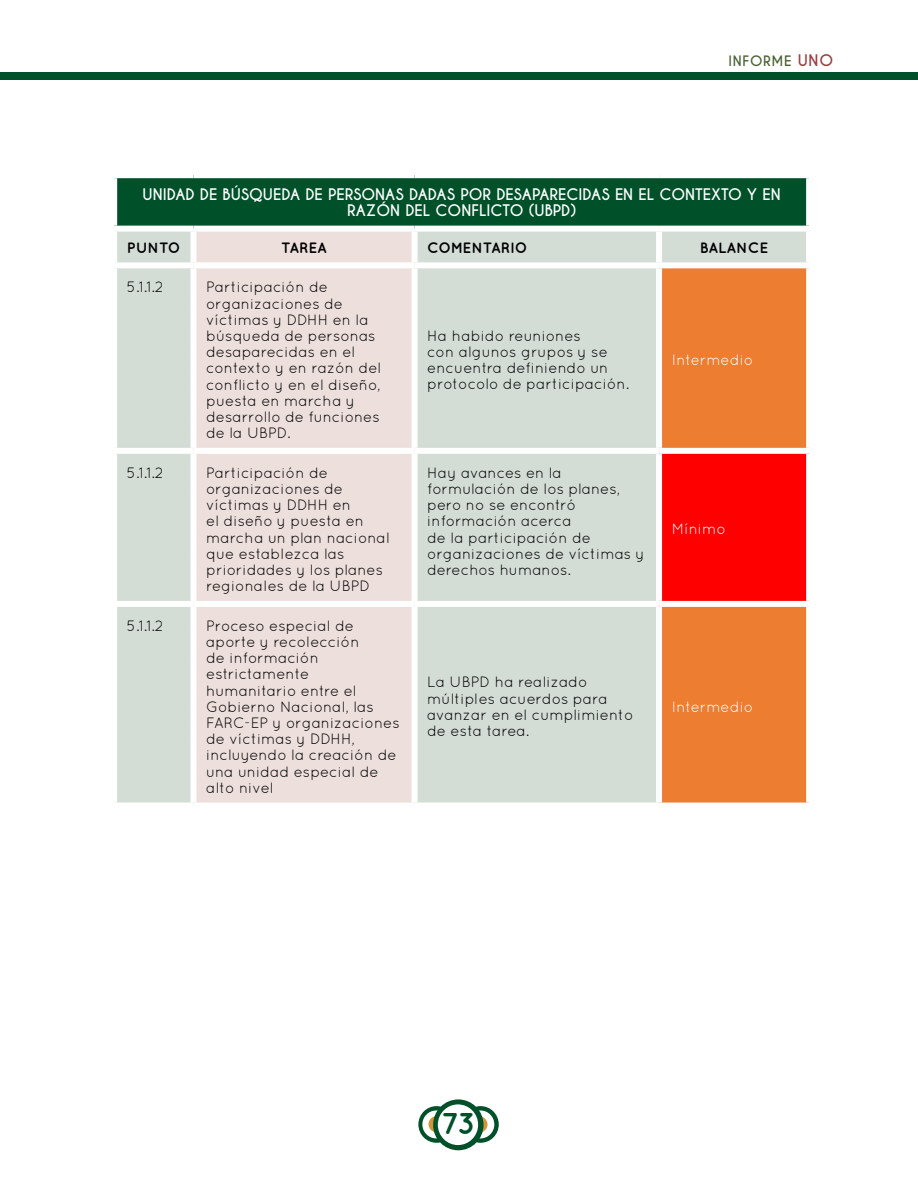
<style>
.page{position:relative;width:918px;height:1188px;background:#fff}
.page>*{position:absolute;margin:0;border:0;box-sizing:border-box;transform-origin:0 0}
.t1{font:700 30px "Quicksand";color:#00502a}
.t2{font:15px/16.2px "Quicksand";color:#000}
.t3{font:700 15px/16.2px "Caviar Dreams";color:#fff;text-align:center}
.t4{font:700 15px "Quicksand";color:#000}
.t5{font:15px "Quicksand";color:#fff}
.t6{font:700 13.5px "Caviar Dreams";letter-spacing:.05em;color:#496134}
.s1{font-size:15px;color:#9b3c3e}
</style>
<div class="page">
<div style="left:0;top:72px;width:918px;height:8px;background:#00502a"></div>
<svg style="left:462px;top:1106px;width:37px;height:37px"></svg>
<div style="left:467px;top:1110px;width:27px;height:28px;background:#fff;border-radius:50%"></div>
<svg style="left:483px;top:1117px;width:5px;height:15px"></svg>
<svg style="left:418px;top:1106px;width:37px;height:37px"></svg>
<div style="left:422px;top:1110px;width:28px;height:28px;background:#fff;border-radius:50%"></div>
<svg style="left:429px;top:1116px;width:5px;height:16px"></svg>
<svg style="left:433px;top:1099px;width:51px;height:51px"></svg>
<div style="left:438px;top:1104px;width:40px;height:41px;background:#fff;border-radius:50%"></div>
<div style="left:114px;top:175px;width:695px;height:54px;background:#00502a"></div>
<div style="left:117px;top:232px;width:689px;height:571px;background:#d3dcd5"></div>
<div style="left:196px;top:232px;width:216px;height:571px;background:#eddfdb"></div>
<div style="left:662px;top:268px;width:144px;height:535px;background:#ed7d31"></div>
<div style="left:659px;top:451px;width:150px;height:153px;background:#f00"></div>
<div style="left:111px;top:172px;width:82px;height:6px;background:#fff"></div>
<div style="left:111px;top:178px;width:6px;height:48px;background:#fff"></div>
<div style="left:193px;top:172px;width:222px;height:6px;background:#fff"></div>
<div style="left:415px;top:172px;width:244px;height:6px;background:#fff"></div>
<div style="left:659px;top:172px;width:153px;height:6px;background:#fff"></div>
<div style="left:806px;top:178px;width:6px;height:48px;background:#fff"></div>
<div style="left:111px;top:226px;width:82px;height:6px;background:#fff"></div>
<div style="left:193px;top:226px;width:222px;height:6px;background:#fff"></div>
<div style="left:190px;top:232px;width:6px;height:30px;background:#fff"></div>
<div style="left:415px;top:226px;width:244px;height:6px;background:#fff"></div>
<div style="left:412px;top:232px;width:6px;height:30px;background:#fff"></div>
<div style="left:659px;top:226px;width:153px;height:6px;background:#fff"></div>
<div style="left:656px;top:232px;width:6px;height:30px;background:#fff"></div>
<div style="left:111px;top:262px;width:82px;height:6px;background:#fff"></div>
<div style="left:193px;top:262px;width:222px;height:6px;background:#fff"></div>
<div style="left:190px;top:268px;width:6px;height:180px;background:#fff"></div>
<div style="left:415px;top:262px;width:244px;height:6px;background:#fff"></div>
<div style="left:412px;top:268px;width:6px;height:180px;background:#fff"></div>
<div style="left:659px;top:262px;width:153px;height:6px;background:#fff"></div>
<div style="left:656px;top:268px;width:6px;height:180px;background:#fff"></div>
<div style="left:111px;top:448px;width:82px;height:6px;background:#fff"></div>
<div style="left:193px;top:448px;width:222px;height:6px;background:#fff"></div>
<div style="left:190px;top:454px;width:6px;height:147px;background:#fff"></div>
<div style="left:415px;top:448px;width:244px;height:6px;background:#fff"></div>
<div style="left:412px;top:454px;width:6px;height:147px;background:#fff"></div>
<div style="left:659px;top:448px;width:153px;height:6px;background:#fff"></div>
<div style="left:656px;top:454px;width:6px;height:147px;background:#fff"></div>
<div style="left:806px;top:454px;width:6px;height:147px;background:#fff"></div>
<div style="left:111px;top:601px;width:82px;height:6px;background:#fff"></div>
<div style="left:193px;top:601px;width:222px;height:6px;background:#fff"></div>
<div style="left:190px;top:607px;width:6px;height:196px;background:#fff"></div>
<div style="left:415px;top:601px;width:244px;height:6px;background:#fff"></div>
<div style="left:412px;top:607px;width:6px;height:196px;background:#fff"></div>
<div style="left:659px;top:601px;width:153px;height:6px;background:#fff"></div>
<div style="left:656px;top:607px;width:6px;height:196px;background:#fff"></div>
<p class="t6" style="left:729px;top:53px;width:106px">INFORME <span class="s1">UNO</span></p>
<p class="t3" style="left:143px;top:186px;width:640px">UNIDAD DE BÚSQUEDA DE PERSONAS DADAS POR DESAPARECIDAS EN EL CONTEXTO Y EN<br>RAZÓN DEL CONFLICTO (UBPD)</p>
<p class="t4" style="left:127px;top:238px;width:55px">PUNTO</p>
<p class="t4" style="left:281px;top:238px;width:47px">TAREA</p>
<p class="t4" style="left:427px;top:238px;width:102px">COMENTARIO</p>
<p class="t4" style="left:700px;top:238px;width:70px">BALANCE</p>
<p class="t2" style="left:127px;top:279px;width:38px">5.1.1.2</p>
<p class="t2" style="left:206px;top:279px;width:176px">Participación de organizaciones de víctimas y DDHH en la búsqueda de personas desaparecidas en el contexto y en razón del conflicto y en el diseño, puesta en marcha y desarrollo de funciones de la UBPD.</p>
<p class="t2" style="left:427px;top:327px;width:203px">Ha habido reuniones<br>con algunos grupos y se encuentra definiendo un protocolo de participación.</p>
<p class="t5" style="left:672px;top:351px;width:83px">Intermedio</p>
<p class="t2" style="left:127px;top:464px;width:38px">5.1.1.2</p>
<p class="t2" style="left:206px;top:464px;width:185px">Participación de organizaciones de víctimas y DDHH en<br>el diseño y puesta en marcha un plan nacional que establezca las prioridades y los planes regionales de la UBPD</p>
<p class="t2" style="left:427px;top:464px;width:219px">Hay avances en la formulación de los planes, pero no se encontró información acerca<br>de la participación de organizaciones de víctimas y derechos humanos.</p>
<p class="t2" style="left:127px;top:617px;width:38px">5.1.1.2</p>
<p class="t2" style="left:206px;top:617px;width:195px">Proceso especial de aporte y recolección<br>de información estrictamente humanitario entre el<br>Gobierno Nacional, las<br>FARC-EP y organizaciones de víctimas y DDHH, incluyendo la creación de una unidad especial de alto nivel</p>
<p class="t2" style="left:427px;top:674px;width:208px">La UBPD ha realizado múltiples acuerdos para avanzar en el cumplimiento de esta tarea.</p>
<p class="t5" style="left:672px;top:521px;width:55px">Mínimo</p>
<p class="t5" style="left:672px;top:698px;width:83px">Intermedio</p>
<h1 class="t1" style="left:442px;top:1105px;width:35px">73</h1>
</div>
